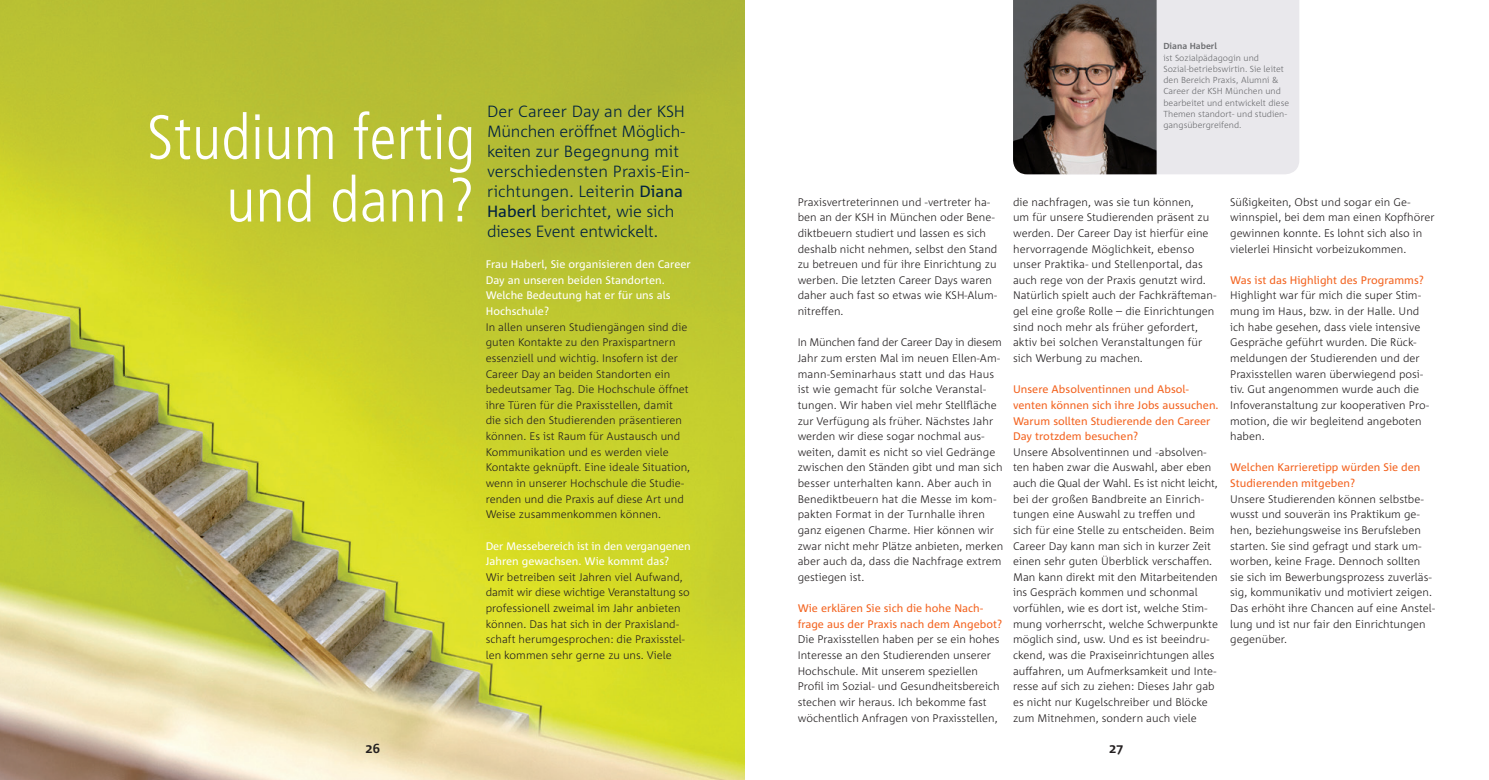
<style>
.page{position:relative;width:1489px;height:780px;background:#fff}
.page>*{position:absolute;margin:0;border:0;box-sizing:border-box;transform-origin:0 0}
.t1{font:300 condensed 62.5px/62.5px "Frutiger";letter-spacing:.01em;color:#fff;text-align:right}
.t2{font:300 16.25px/20px "Corpid";color:#002140}
.t3{font:700 13.12px "Corpid";color:#231f20}
.t4{font:300 11px/15.6px "Corpid";letter-spacing:.005em;color:#231f20}
.t5{font:11px/15.6px "Corpid";letter-spacing:.005em;color:#f36421}
.t6{font:11px/15.6px "Corpid";letter-spacing:.005em;color:#fff}
.t7{font:300 8.75px/11.2px "Corpid";letter-spacing:.005em;color:#6c6d70}
.t8{font:700 8.75px "Corpid";letter-spacing:.005em;color:#6c6d70}
.s1{font-weight:400}
</style>
<div class="page">
<img style="left:0;top:0;width:744px;height:780px">
<div style="left:1156px;top:0;width:143px;height:174px;background:#e9e8ec"></div>
<img style="left:1013px;top:0;width:143px;height:174px">
<h1 class="t1" style="left:147px;top:107px;width:330px">Studium fertig und dann?</h1>
<h2 class="t2" style="left:487px;top:101px;width:204px">Der Career Day an der KSH<br>München eröffnet Möglich&shy;keiten zur Begegnung mit verschiedensten Praxis-Ein&shy;richtungen. Leiterin <span class="s1">Diana<br>Haberl</span> berichtet, wie sich dieses Event entwickelt.</h2>
<p class="t6" style="left:485px;top:256px;width:207px">Frau Haberl, Sie organisieren den Career<br>Day an unseren beiden Standorten.<br>Welche Bedeutung hat er für uns als<br>Hochschule?</p>
<p class="t4" style="left:485px;top:319px;width:206px">In allen unseren Studiengängen sind die guten Kontakte zu den Praxispartnern essenziell und wichtig. Insofern ist der Career Day an beiden Standorten ein bedeutsamer Tag. Die Hochschule öffnet ihre Türen für die Praxisstellen, damit die sich den Studierenden präsentieren können. Es ist Raum für Austausch und Kommunikation und es werden viele Kontakte geknüpft. Eine ideale Situation, wenn in unserer Hochschule die Studie&shy;renden und die Praxis auf diese Art und Weise zusammenkommen können.</p>
<p class="t6" style="left:485px;top:538px;width:207px">Der Messebereich ist in den vergangenen<br>Jahren gewachsen. Wie kommt das?</p>
<p class="t4" style="left:485px;top:569px;width:206px">Wir betreiben seit Jahren viel Aufwand, damit wir diese wichtige Veranstaltung so professionell zweimal im Jahr anbieten können. Das hat sich in der Praxisland&shy;schaft herumgesprochen: die Praxisstel&shy;len kommen sehr gerne zu uns. Viele</p>
<p class="t8" style="left:1163px;top:42px;width:55px">Diana Haberl</p>
<p class="t7" style="left:1163px;top:52px;width:127px">ist Sozialpädagogin und<br>Sozial-betriebswirtin. Sie leitet den Bereich Praxis, Alumni &amp;<br>Career der KSH München und bearbeitet und entwickelt diese<br>Themen standort- und studien&shy;gangsübergreifend.</p>
<p class="t4" style="left:797px;top:194px;width:201px">Praxisvertreterinnen und -vertreter ha&shy;ben an der KSH in München oder Bene&shy;diktbeuern studiert und lassen es sich deshalb nicht nehmen, selbst den Stand zu betreuen und für ihre Einrichtung zu werben. Die letzten Career Days waren daher auch fast so etwas wie KSH-Alum&shy;nitreffen.</p>
<p class="t4" style="left:797px;top:335px;width:207px">In München fand der Career Day in diesem Jahr zum ersten Mal im neuen Ellen-Am&shy;mann-Seminarhaus statt und das Haus ist wie gemacht für solche Veranstal&shy;tungen. Wir haben viel mehr Stellfläche zur Verfügung als früher. Nächstes Jahr werden wir diese sogar nochmal aus&shy;weiten, damit es nicht so viel Gedränge zwischen den Ständen gibt und man sich besser unterhalten kann. Aber auch in Benediktbeuern hat die Messe im kom&shy;pakten Format in der Turnhalle ihren ganz eigenen Charme. Hier können wir zwar nicht mehr Plätze anbieten, merken aber auch da, dass die Nachfrage extrem gestiegen ist.</p>
<p class="t5" style="left:797px;top:600px;width:206px">Wie erklären Sie sich die hohe Nach&shy;frage aus der Praxis nach dem Angebot?</p>
<p class="t4" style="left:797px;top:631px;width:203px">Die Praxisstellen haben per se ein hohes Interesse an den Studierenden unserer Hochschule. Mit unserem speziellen Profil im Sozial- und Gesundheitsbereich stechen wir heraus. Ich bekomme fast wöchentlich Anfragen von Praxisstellen,</p>
<p class="t4" style="left:1012px;top:194px;width:205px">die nachfragen, was sie tun können,<br>um für unsere Studierenden präsent zu werden. Der Career Day ist hierfür eine hervorragende Möglichkeit, ebenso unser Praktika- und Stellenportal, das auch rege von der Praxis genutzt wird.<br>Natürlich spielt auch der Fachkräfteman&shy;gel eine große Rolle – die Einrichtungen sind noch mehr als früher gefordert, aktiv bei solchen Veranstaltungen für sich Werbung zu machen.</p>
<p class="t5" style="left:1012px;top:381px;width:207px">Unsere Absolventinnen und Absol&shy;venten können sich ihre Jobs aussuchen.<br>Warum sollten Studierende den Career Day trotzdem besuchen?</p>
<p class="t4" style="left:1012px;top:444px;width:206px">Unsere Absolventinnen und -absolven&shy;ten haben zwar die Auswahl, aber eben auch die Qual der Wahl. Es ist nicht leicht, bei der großen Bandbreite an Einrich&shy;tungen eine Auswahl zu treffen und<br>sich für eine Stelle zu entscheiden. Beim Career Day kann man sich in kurzer Zeit einen sehr guten Überblick verschaffen.<br>Man kann direkt mit den Mitarbeitenden ins Gespräch kommen und schonmal vorfühlen, wie es dort ist, welche Stim&shy;mung vorherrscht, welche Schwerpunkte möglich sind, usw. Und es ist beeindru&shy;ckend, was die Praxiseinrichtungen alles auffahren, um Aufmerksamkeit und Inte&shy;resse auf sich zu ziehen: Dieses Jahr gab es nicht nur Kugelschreiber und Blöcke zum Mitnehmen, sondern auch viele</p>
<p class="t4" style="left:1230px;top:194px;width:206px">Süßigkeiten, Obst und sogar ein Ge&shy;winnspiel, bei dem man einen Kopfhörer gewinnen konnte. Es lohnt sich also in vielerlei Hinsicht vorbeizukommen.</p>
<p class="t5" style="left:1230px;top:272px;width:195px">Was ist das Highlight des Programms?</p>
<p class="t4" style="left:1230px;top:288px;width:200px">Highlight war für mich die super Stim&shy;mung im Haus, bzw. in der Halle. Und ich habe gesehen, dass viele intensive Gespräche geführt wurden. Die Rück&shy;meldungen der Studierenden und der Praxisstellen waren überwiegend posi&shy;tiv. Gut angenommen wurde auch die Infoveranstaltung zur kooperativen Pro&shy;motion, die wir begleitend angeboten haben.</p>
<p class="t5" style="left:1230px;top:460px;width:192px">Welchen Karrieretipp würden Sie den<br>Studierenden mitgeben?</p>
<p class="t4" style="left:1230px;top:491px;width:206px">Unsere Studierenden können selbstbe&shy;wusst und souverän ins Praktikum ge&shy;hen, beziehungsweise ins Berufsleben starten. Sie sind gefragt und stark um&shy;worben, keine Frage. Dennoch sollten sie sich im Bewerbungsprozess zuverläs&shy;sig, kommunikativ und motiviert zeigen.<br>Das erhöht ihre Chancen auf eine Anstel&shy;lung und ist nur fair den Einrichtungen gegenüber.</p>
<p class="t3" style="left:365px;top:741px;width:16px">26</p>
<p class="t3" style="left:1108px;top:741px;width:16px">27</p>
</div>
